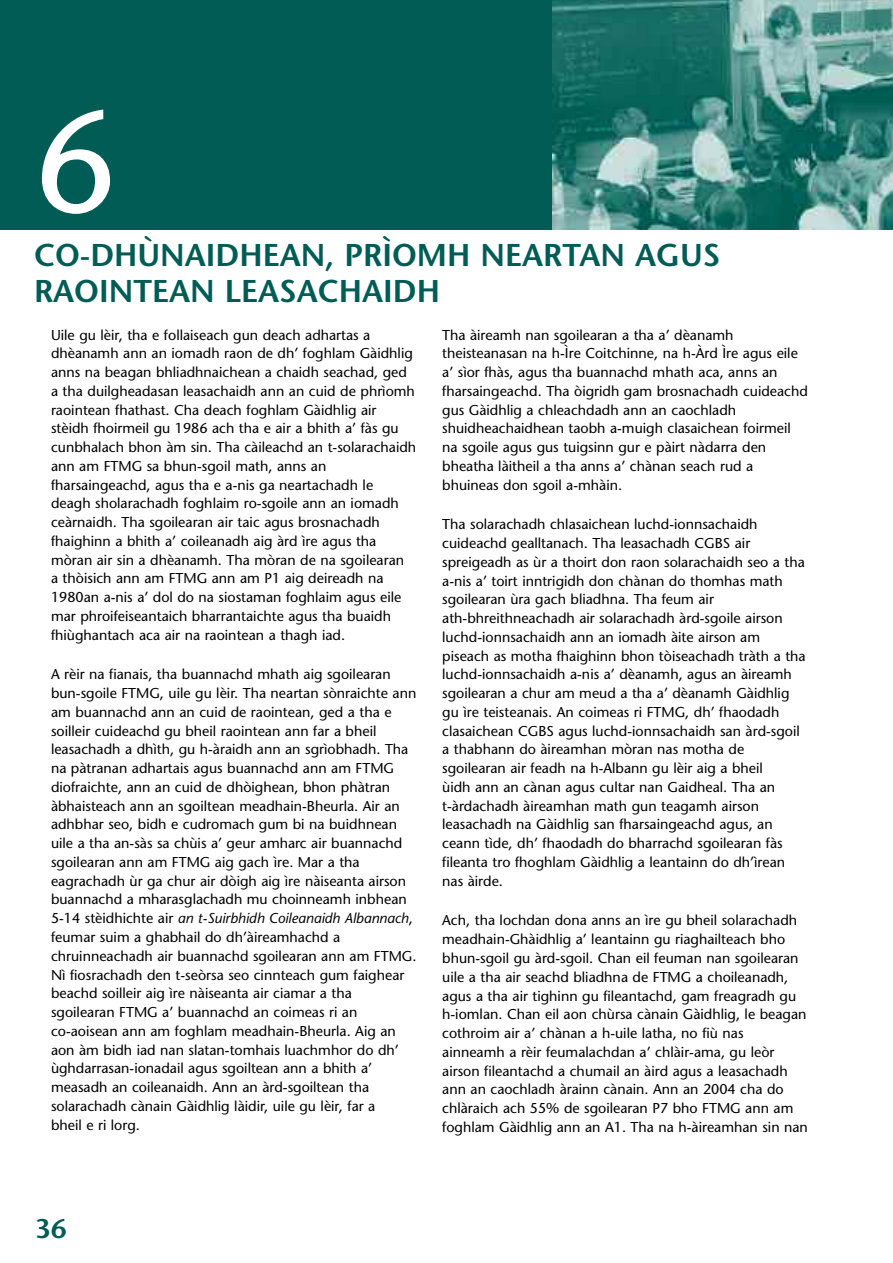
<style>
.page{position:relative;width:893px;height:1263px;background:#fff}
.page>*{position:absolute;margin:0;border:0;box-sizing:border-box;transform-origin:0 0}
.t1{font:144px "Stone Sans";color:#fff}
.t2{font:600 31.5px/36px "Stone Sans";color:#005c55}
.t3{font:600 27px "Stone Sans";color:#005c55}
.t4{font:14.25px/18.8px "Stone Sans";color:#000}
.s1{font-style:italic}
</style>
<div class="page">
<div style="left:0;top:0;width:893px;height:230px;background:#005c55"></div>
<img style="left:553px;top:0;width:340px;height:230px">
<h1 class="t1" style="left:34px;top:106px;width:84px">6</h1>
<h2 class="t2" style="left:34px;top:240px;width:688px">CO-DHÙNAIDHEAN, PRÌOMH NEARTAN AGUS<br>RAOINTEAN LEASACHAIDH</h2>
<p class="t4" style="left:51px;top:327px;width:367px">Uile gu lèir, tha e follaiseach gun deach adhartas a dhèanamh ann an iomadh raon de dh’ foghlam Gàidhlig anns na beagan bhliadhnaichean a chaidh seachad, ged a tha duilgheadasan leasachaidh ann an cuid de phrìomh raointean fhathast. Cha deach foghlam Gàidhlig air stèidh fhoirmeil gu 1986 ach tha e air a bhith a’ fàs gu cunbhalach bhon àm sin. Tha càileachd an t-solarachaidh ann am FTMG sa bhun-sgoil math, anns an fharsaingeachd, agus tha e a-nis ga neartachadh le deagh sholarachadh foghlaim ro-sgoile ann an iomadh ceàrnaidh. Tha sgoilearan air taic agus brosnachadh fhaighinn a bhith a’ coileanadh aig àrd ìre agus tha mòran air sin a dhèanamh. Tha mòran de na sgoilearan<br>a thòisich ann am FTMG ann am P1 aig deireadh na 1980an a-nis a’ dol do na siostaman foghlaim agus eile mar phroifeiseantaich bharrantaichte agus tha buaidh fhiùghantach aca air na raointean a thagh iad.</p>
<p class="t4" style="left:51px;top:667px;width:367px">A rèir na fianais, tha buannachd mhath aig sgoilearan bun-sgoile FTMG, uile gu lèir. Tha neartan sònraichte ann am buannachd ann an cuid de raointean, ged a tha e soilleir cuideachd gu bheil raointean ann far a bheil leasachadh a dhìth, gu h-àraidh ann an sgrìobhadh. Tha na pàtranan adhartais agus buannachd ann am FTMG diofraichte, ann an cuid de dhòighean, bhon phàtran àbhaisteach ann an sgoiltean meadhain-Bheurla. Air an adhbhar seo, bidh e cudromach gum bi na buidhnean uile a tha an-sàs sa chùis a’ geur amharc air buannachd sgoilearan ann am FTMG aig gach ìre. Mar a tha eagrachadh ùr ga chur air dòigh aig ìre nàiseanta airson buannachd a mharasglachadh mu choinneamh inbhean 5-14 stèidhichte air <span class="s1">an t-Suirbhidh Coileanaidh Albannach</span>, feumar suim a ghabhail do dh’àireamhachd a chruinneachadh air buannachd sgoilearan ann am FTMG.<br>Nì fiosrachadh den t-seòrsa seo cinnteach gum faighear beachd soilleir aig ìre nàiseanta air ciamar a tha sgoilearan FTMG a’ buannachd an coimeas ri an co-aoisean ann am foghlam meadhain-Bheurla. Aig an aon àm bidh iad nan slatan-tomhais luachmhor do dh’ ùghdarrasan-ionadail agus sgoiltean ann a bhith a’ measadh an coileanaidh. Ann an àrd-sgoiltean tha solarachadh cànain Gàidhlig làidir, uile gu lèir, far a<br>bheil e ri lorg.</p>
<p class="t4" style="left:442px;top:327px;width:367px">Tha àireamh nan sgoilearan a tha a’ dèanamh theisteanasan na h-Ìre Coitchinne, na h-Àrd Ìre agus eile a’ sìor fhàs, agus tha buannachd mhath aca, anns an fharsaingeachd. Tha òigridh gam brosnachadh cuideachd gus Gàidhlig a chleachdadh ann an caochladh shuidheachaidhean taobh a-muigh clasaichean foirmeil na sgoile agus gus tuigsinn gur e pàirt nàdarra den bheatha làitheil a tha anns a’ chànan seach rud a bhuineas don sgoil a-mhàin.</p>
<p class="t4" style="left:442px;top:517px;width:365px">Tha solarachadh chlasaichean luchd-ionnsachaidh cuideachd gealltanach. Tha leasachadh CGBS air spreigeadh as ùr a thoirt don raon solarachaidh seo a tha a-nis a’ toirt inntrigidh don chànan do thomhas math sgoilearan ùra gach bliadhna. Tha feum air ath-bhreithneachadh air solarachadh àrd-sgoile airson luchd-ionnsachaidh ann an iomadh àite airson am piseach as motha fhaighinn bhon tòiseachadh tràth a tha luchd-ionnsachaidh a-nis a’ dèanamh, agus an àireamh sgoilearan a chur am meud a tha a’ dèanamh Gàidhlig gu ìre teisteanais. An coimeas ri FTMG, dh’ fhaodadh clasaichean CGBS agus luchd-ionnsachaidh san àrd-sgoil a thabhann do àireamhan mòran nas motha de sgoilearan air feadh na h-Albann gu lèir aig a bheil<br>ùidh ann an cànan agus cultar nan Gaidheal. Tha an t-àrdachadh àireamhan math gun teagamh airson leasachadh na Gàidhlig san fharsaingeachd agus, an ceann tìde, dh’ fhaodadh do bharrachd sgoilearan fàs fileanta tro fhoghlam Gàidhlig a leantainn do dh’ìrean nas àirde.</p>
<p class="t4" style="left:442px;top:913px;width:367px">Ach, tha lochdan dona anns an ìre gu bheil solarachadh meadhain-Ghàidhlig a’ leantainn gu riaghailteach bho bhun-sgoil gu àrd-sgoil. Chan eil feuman nan sgoilearan uile a tha air seachd bliadhna de FTMG a choileanadh, agus a tha air tighinn gu fileantachd, gam freagradh gu h-iomlan. Chan eil aon chùrsa cànain Gàidhlig, le beagan cothroim air a’ chànan a h-uile latha, no fiù nas ainneamh a rèir feumalachdan a’ chlàir-ama, gu leòr airson fileantachd a chumail an àird agus a leasachadh ann an caochladh àrainn cànain. Ann an 2004 cha do chlàraich ach 55% de sgoilearan P7 bho FTMG ann am foghlam Gàidhlig ann an A1. Tha na h-àireamhan sin nan</p>
<h3 class="t3" style="left:36px;top:1218px;width:32px">36</h3>
</div>
